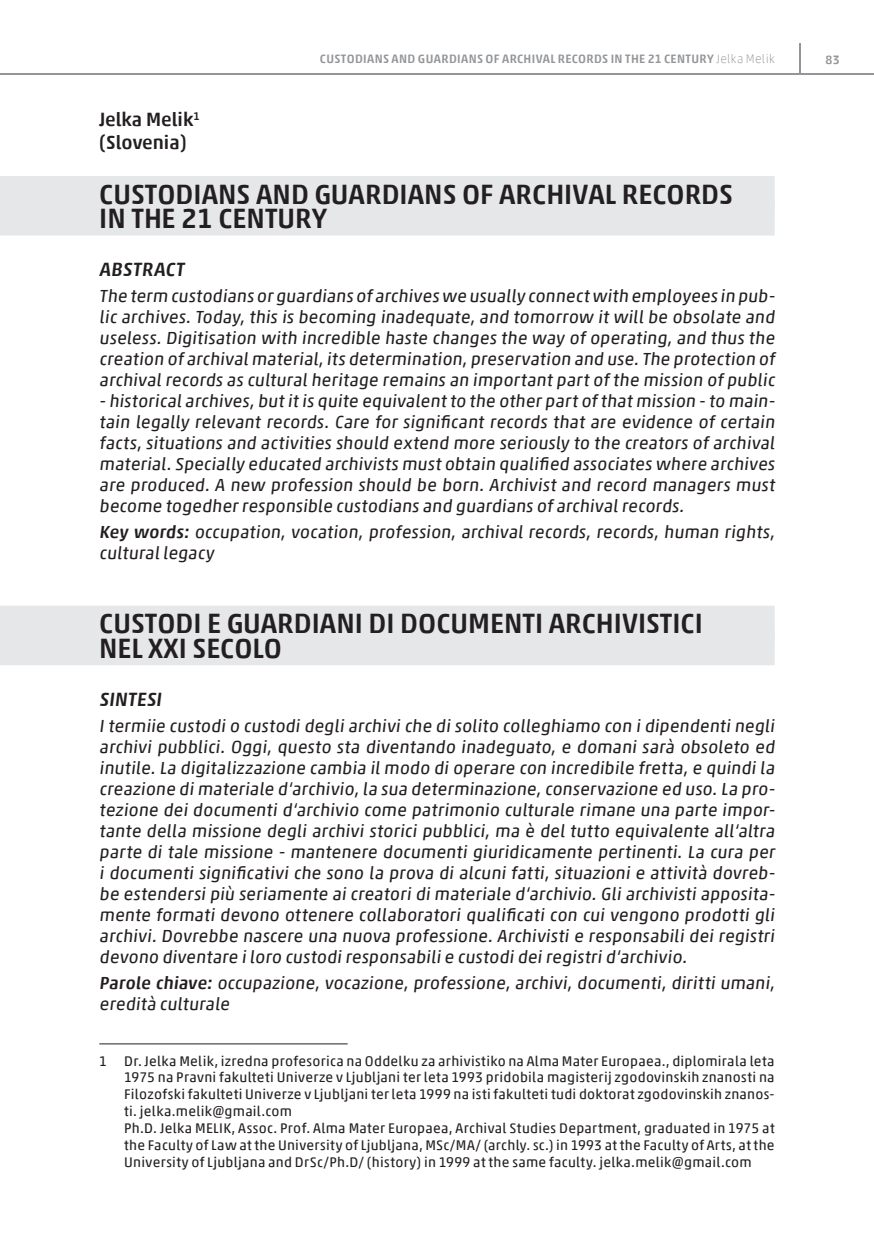
<style>
.page{position:relative;width:874px;height:1241px;background:#fff}
.page>*{position:absolute;margin:0;border:0;box-sizing:border-box;transform-origin:0 0}
.t1{font:500 28px/24.5px "Akko Std";color:#231f20}
.t2{font:500 19.25px/23.1px "Akko Std";color:#231f20}
.t3{font:17.5px/21px "Akko Pro";letter-spacing:.02em;color:#231f20}
.t4{font:14px/16.8px "Akko Pro";letter-spacing:.02em;color:#231f20}
.t5{font:500 12.25px "Akko Std";letter-spacing:.025em;color:#939598}
.s1{font-weight:100}
.s2{font-family:"Akko Std";font-weight:500}
</style>
<div class="page">
<div style="left:0;top:176px;width:774px;height:35px;background:#e6e7e9"></div>
<div style="left:0;top:200px;width:774px;height:35px;background:#e6e7e9"></div>
<div style="left:0;top:605px;width:774px;height:35px;background:#e6e7e9"></div>
<div style="left:0;top:630px;width:774px;height:35px;background:#e6e7e9"></div>
<hr style="left:99px;top:1043px;width:248px;height:1px;background:#231f20">
<hr style="left:0;top:74px;width:873px;height:1px;background:#939598">
<hr style="left:799px;top:43px;width:1px;height:32px;background:#939598">
<p class="t5" style="left:320px;top:51px;width:456px">CUSTODIANS AND GUARDIANS OF ARCHIVAL RECORDS IN THE 21 CENTURY <span class="s1">Jelka Melik</span></p>
<p class="t5" style="left:825px;top:52px;width:16px">83</p>
<p class="t2" style="left:99px;top:108px;width:102px">Jelka Melik<sup>1 </sup>(Slovenia)</p>
<h1 class="t1" style="left:99px;top:181px;width:635px">CUSTODIANS AND GUARDIANS OF ARCHIVAL RECORDS<br>IN THE 21 CENTURY</h1>
<p class="t2" style="left:99px;top:257px;width:89px">ABSTRACT</p>
<p class="t3" style="left:99px;top:285px;width:679px">The term custodians or guardians of archives we usually connect with employees in pub&shy;lic archives. Today, this is becoming inadequate, and tomorrow it will be obsolate and useless. Digitisation with incredible haste changes the way of operating, and thus the creation of archival material,its determination,preservation and use.The protection of archival records as cultural heritage remains an important part of the mission of public</p>
<p class="t3" style="left:99px;top:390px;width:679px;text-align:justify">- historical archives,but it is quite equivalent to the other part of that mission - to main&shy;tain legally relevant records. Care for significant records that are evidence of certain facts, situations and activities should extend more seriously to the creators of archival material.Specially educated archivists must obtain qualified associates where archives are produced. A new profession should be born. Archivist and record managers must become togedher responsible custodians and guardians of archival records.</p>
<p class="t3" style="left:99px;top:521px;width:679px"><span class="s2">Key words:</span> occupation, vocation, profession, archival records, records, human rights, cultural legacy</p>
<h1 class="t1" style="left:99px;top:611px;width:604px">CUSTODI E GUARDIANI DI DOCUMENTI ARCHIVISTICI<br>NEL XXI SECOLO</h1>
<p class="t2" style="left:99px;top:687px;width:66px">SINTESI</p>
<p class="t3" style="left:99px;top:714px;width:679px;text-align:justify">I termiie custodi o custodi degli archivi che di solito colleghiamo con i dipendenti negli archivi pubblici. Oggi, questo sta diventando inadeguato, e domani sarà obsoleto ed inutile. La digitalizzazione cambia il modo di operare con incredibile fretta, e quindi la creazione dimateriale d‘archivio,la sua determinazione,conservazione ed uso.La pro&shy;tezione dei documenti d‘archivio come patrimonio culturale rimane una parte impor&shy;tante della missione degli archivi storici pubblici, ma è del tutto equivalente all‘altra parte di tale missione - mantenere documenti giuridicamente pertinenti. La cura per i documenti significativi che sono la prova di alcuni fatti, situazioni e attività dovreb&shy;be estendersi più seriamente ai creatori di materiale d‘archivio. Gli archivisti apposita&shy;mente formati devono ottenere collaboratori qualificati con cui vengono prodotti gli archivi. Dovrebbe nascere una nuova professione. Archivisti e responsabili dei registri devono diventare iloro custodiresponsabilie custodideiregistrid‘archivio.</p>
<p class="t3" style="left:99px;top:971px;width:679px"><span class="s2">Parole chiave:</span> occupazione, vocazione, professione, archivi, documenti, diritti umani, eredità culturale</p>
<p class="t4" style="left:124px;top:1051px;width:651px;text-indent:-25px">1 Dr. Jelka Melik, izredna profesorica na Oddelku za arhivistiko na Alma Mater Europaea., diplomirala leta 1975 na Pravni fakulteti Univerze v Ljubljani ter leta 1993 pridobila magisterij zgodovinskih znanosti na Filozofski fakulteti Univerze v Ljubljani ter leta 1999 na isti fakulteti tudi doktorat zgodovinskih znanos&shy;ti. jelka.melik@gmail.com<br>Ph.D. Jelka MELIK, Assoc. Prof. Alma Mater Europaea, Archival Studies Department, graduated in 1975 at the Faculty of Law at the University of Ljubljana, MSc/MA/ (archly. sc.) in 1993 at the Faculty of Arts, at the University of Ljubljana and DrSc/Ph.D/ (history) in 1999 at the same faculty. jelka.melik@gmail.com</p>
</div>
